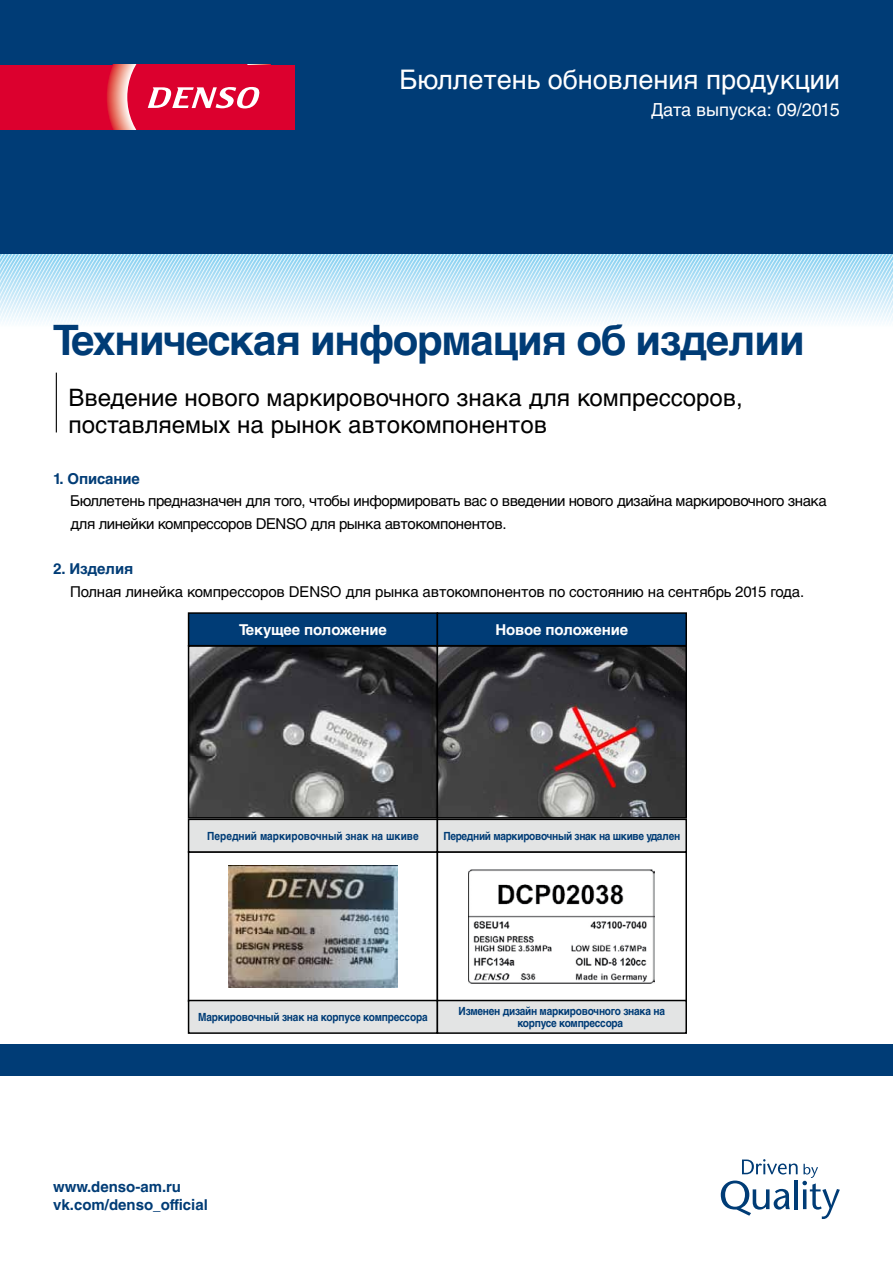
<style>
.page{position:relative;width:893px;height:1263px;background:#fff}
.page>*{position:absolute;margin:0;border:0;box-sizing:border-box;transform-origin:0 0}
.t1{font:700 42px "Helvetica Cyr";letter-spacing:-.03em;color:#003c76}
.t2{font:27px "Helvetica Cyr Upright";color:#fff}
.t3{font:24px/27px "Helvetica Cyr Upright";color:#000}
.t4{font:18px "Helvetica Cyr Upright";color:#fff}
.t5{font:15px/22.5px "Helvetica Cyr Upright";letter-spacing:-.03em;color:#000}
.t6{font:15px "Helvetica Cyr Upright";letter-spacing:-.01em;color:#000}
.t7{font:700 15px/18px "Helvetica Cyr";color:#003c76}
.t8{font:700 15px "Helvetica Cyr";letter-spacing:-.01em;color:#fff}
.t9{font:700 11.25px/12px "Helvetica Cyr";letter-spacing:-.025em;color:#003c76;scale:.9 1}
.t10{font:700 11.25px "Helvetica Cyr";color:#003c76;scale:.9 1}
</style>
<div class="page">
<svg style="left:0;top:253px;width:893px;height:69px;background:#cae8f6"></svg>
<div style="left:0;top:0;width:893px;height:253px;background:#003c76"></div>
<div style="left:0;top:65px;width:295px;height:64px;background:#dc002e"></div>
<svg style="left:107px;top:65px;width:153px;height:64px"></svg>
<svg style="left:721px;top:1159px;width:119px;height:60px"></svg>
<div style="left:0;top:1044px;width:893px;height:32px;background:#003c76"></div>
<hr style="left:56px;top:373px;width:1px;height:59px;background:#000">
<img style="left:191px;top:648px;width:493px;height:168px">
<div style="left:188px;top:645px;width:250px;height:174px;border:2px solid #000"></div>
<img style="left:228px;top:865px;width:170px;height:123px">
<div style="left:437px;top:645px;width:250px;height:174px;border:2px solid #000"></div>
<img style="left:469px;top:870px;width:186px;height:113px">
<div style="left:437px;top:851px;width:250px;height:151px;border:2px solid #000"></div>
<div style="left:189px;top:613px;width:248px;height:33px;background:#003c76"></div>
<div style="left:188px;top:612px;width:250px;height:34px;border:2px solid #000"></div>
<div style="left:189px;top:819px;width:248px;height:33px;background:#e3e4e4"></div>
<div style="left:188px;top:819px;width:250px;height:34px;border:2px solid #000"></div>
<div style="left:189px;top:1000px;width:248px;height:33px;background:#e3e4e4"></div>
<div style="left:188px;top:1000px;width:250px;height:34px;border:2px solid #000"></div>
<div style="left:437px;top:819px;width:249px;height:33px;background:#e3e4e4"></div>
<div style="left:437px;top:819px;width:250px;height:34px;border:2px solid #000"></div>
<div style="left:437px;top:1000px;width:249px;height:33px;background:#e3e4e4"></div>
<div style="left:437px;top:1000px;width:250px;height:34px;border:2px solid #000"></div>
<div style="left:437px;top:613px;width:249px;height:33px;background:#003c76"></div>
<div style="left:437px;top:612px;width:250px;height:34px;border:2px solid #000"></div>
<h2 class="t2" style="left:399px;top:65px;width:442px">Бюллетень обновления продукции</h2>
<p class="t4" style="left:651px;top:100px;width:190px">Дата выпуска: 09/2015</p>
<h1 class="t1" style="left:53px;top:316px;width:753px">Техническая информация об изделии</h1>
<h3 class="t3" style="left:68px;top:385px;width:676px">Введение нового маркировочного знака для компрессоров, поставляемых на рынок автокомпонентов</h3>
<p class="t7" style="left:53px;top:470px;width:88px">1. Описание</p>
<p class="t5" style="left:70px;top:490px;width:758px">Бюллетень предназначен для того, чтобы информировать вас о введении нового дизайна маркировочного знака для линейки компрессоров DENSO для рынка автокомпонентов.</p>
<p class="t7" style="left:53px;top:560px;width:82px">2. Изделия</p>
<p class="t6" style="left:70px;top:583px;width:736px">Полная линейка компрессоров DENSO для рынка автокомпонентов по состоянию на сентябрь 2015 года.</p>
<p class="t8" style="left:239px;top:621px;width:149px">Текущее положение</p>
<p class="t8" style="left:495px;top:621px;width:134px">Новое положение</p>
<p class="t10" style="left:207px;top:830px;width:236px">Передний маркировочный знак на шкиве</p>
<p class="t9" style="left:443px;top:830px;width:265px">Передний маркировочный знак на шкиве удален</p>
<p class="t9" style="left:198px;top:1011px;width:256px">Маркировочный знак на корпусе компрессора</p>
<p class="t9" style="left:517px;top:1005px;width:165px;text-indent:-59px">Изменен дизайн маркировочного знака на корпусе компрессора</p>
<p class="t7" style="left:53px;top:1177px;width:156px">www.denso-am.ru vk.com/denso_official</p>
</div>
